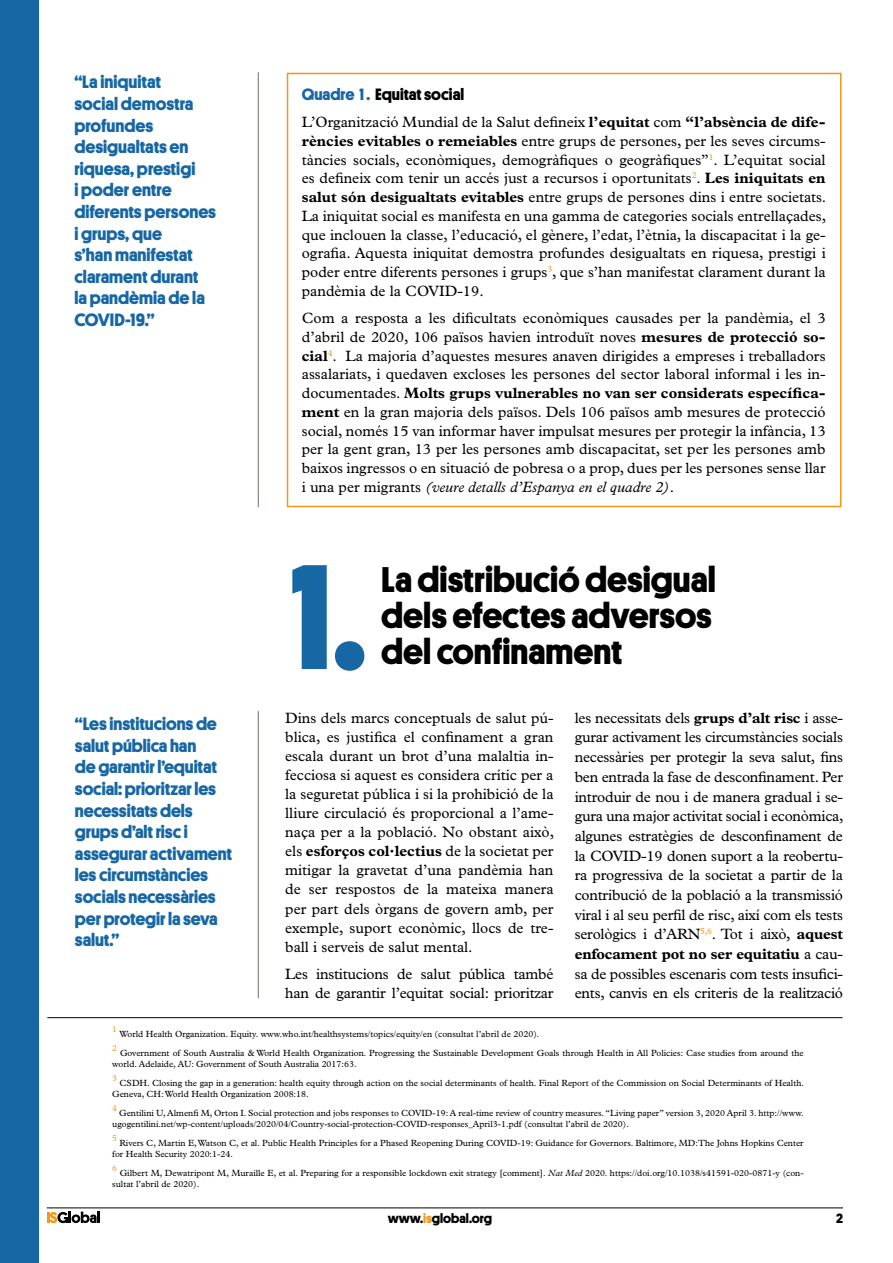
<style>
.page{position:relative;width:893px;height:1263px;background:#fff}
.page>*{position:absolute;margin:0;border:0;box-sizing:border-box;transform-origin:0 0}
.t1{font:700 150px "Platform";color:#1767a4}
.t2{font:700 36px/36px "Platform";color:#000;text-align:justify}
.t3{font:700 18px/21.6px "Platform";letter-spacing:-.005em;color:#1767a4}
.t4{font:700 16.5px "Platform";color:#000}
.t5{font:15px/18.8px "Plantin";color:#000;text-align:justify}
.t6{font:700 13.5px "Platform";color:#000}
.t7{font:9px/11.2px "Plantin";color:#000}
.t8{font:8.7px "Plantin";color:#f49712}
.s1{color:#1767a4}
.s2{color:#275b9b}
.s3{font-weight:700}
.s4{font-style:italic}
.s5{color:#f49712}
</style>
<div class="page">
<svg style="left:47px;top:1211px;width:53px;height:12px"></svg>
<hr style="left:47px;top:1207px;width:796px;height:1px;background:#000">
<div style="left:287px;top:73px;width:554px;height:434px;border:2px solid #f49712"></div>
<div style="left:0;top:0;width:38px;height:1263px;background:#1767a4"></div>
<hr style="left:258px;top:72px;width:1px;height:435px;background:#867b77">
<hr style="left:47px;top:1017px;width:795px;height:1px;background:#000">
<hr style="left:258px;top:711px;width:1px;height:287px;background:#867b77">
<p class="t3" style="left:74px;top:70px;width:143px">“La iniquitat<br>social demostra profundes desigualtats en riquesa, prestigi<br>i poder entre diferents persones i grups, que<br>s’han manifestat clarament durant<br>la pandèmia de la<br>COVID-19.”</p>
<p class="t3" style="left:75px;top:712px;width:159px">“Les institucions de salut pública han<br>de garantir l’equitat social: prioritzar les necessitats dels grups d’alt risc i assegurar activament les circumstàncies socials necessàries per protegir la seva salut.”</p>
<p class="t4" style="left:302px;top:82px;width:164px"><span class="s1">Quadre 1</span> <span class="s2">.</span> Equitat social</p>
<p class="t5" style="left:302px;top:113px;width:526px">L’Organització Mundial de la Salut defineix <span class="s3">l’equitat</span> com <span class="s3">“l’absència de dife&shy;rències evitables o remeiables</span> entre grups de persones, per les seves circums&shy;tàncies socials, econòmiques, demogràfiques o geogràfiques”<sup>1</sup>. L’equitat social es defineix com tenir un accés just a recursos i oportunitats<sup>2</sup>. <span class="s3">Les iniquitats en salut són desigualtats evitables</span> entre grups de persones dins i entre societats.<br>La iniquitat social es manifesta en una gamma de categories socials entrellaçades, que inclouen la classe, l’educació, el gènere, l’edat, l’ètnia, la discapacitat i la ge&shy;ografia. Aquesta iniquitat demostra profundes desigualtats en riquesa, prestigi i poder entre diferents persones i grups<sup>3</sup>, que s’han manifestat clarament durant la pandèmia de la COVID-19.</p>
<p class="t5" style="left:302px;top:309px;width:525px">Com a resposta a les dificultats econòmiques causades per la pandèmia, el 3 d’abril de 2020, 106 països havien introduït noves <span class="s3">mesures de protecció so&shy;cial</span><sup>4</sup>. La majoria d’aquestes mesures anaven dirigides a empreses i treballadors assalariats, i quedaven excloses les persones del sector laboral informal i les in&shy;documentades. <span class="s3">Molts grups vulnerables no van ser considerats específica&shy;ment</span> en la gran majoria dels països. Dels 106 països amb mesures de protecció social, només 15 van informar haver impulsat mesures per protegir la infància, 13 per la gent gran, 13 per les persones amb discapacitat, set per les persones amb baixos ingressos o en situació de pobresa o a prop, dues per les persones sense llar i una per migrants <span class="s4">(veure detalls d’Espanya en el quadre 2)</span>.</p>
<h1 class="t1" style="left:291px;top:507px;width:78px">1.</h1>
<h2 class="t2" style="left:381px;top:559px;width:336px">La distribució desigual dels efectes adversos del confinament</h2>
<p class="t5" style="left:285px;top:708px;width:270px">Dins dels marcs conceptuals de salut pú&shy;blica, es justifica el confinament a gran escala durant un brot d’una malaltia in&shy;fecciosa si aquest es considera crític per a la seguretat pública i si la prohibició de la lliure circulació és proporcional a l’ame&shy;naça per a la població. No obstant això, els <span class="s3">esforços col·lectius</span> de la societat per mitigar la gravetat d’una pandèmia han de ser respostos de la mateixa manera per part dels òrgans de govern amb, per exemple, suport econòmic, llocs de tre&shy;ball i serveis de salut mental.</p>
<p class="t5" style="left:285px;top:964px;width:270px">Les institucions de salut pública també han de garantir l’equitat social: prioritzar</p>
<p class="t5" style="left:575px;top:708px;width:270px;line-height:19.6px">les necessitats dels <span class="s3">grups d’alt risc</span> i asse&shy;gurar activament les circumstàncies socials necessàries per protegir la seva salut, fins ben entrada la fase de desconfinament. Per introduir de nou i de manera gradual i se&shy;gura una major activitat social i econòmica, algunes estratègies de desconfinament de la COVID-19 donen suport a la reobertu&shy;ra progressiva de la societat a partir de la contribució de la població a la transmissió viral i al seu perfil de risc, així com els tests serològics i d’ARN<sup>5,6</sup>. Tot i això, <span class="s3">aquest enfocament pot no ser equitatiu</span> a cau&shy;sa de possibles escenaris com tests insufici&shy;ents, canvis en els criteris de la realització</p>
<p class="t8" style="left:112px;top:1024px;width:6px">1</p>
<p class="t7" style="left:120px;top:1028px;width:421px">World Health Organization. Equity. www.who.int/healthsystems/topics/equity/en (consultat l’abril de 2020).</p>
<p class="t8" style="left:112px;top:1043px;width:6px">2</p>
<p class="t7" style="left:112px;top:1047px;width:693px;text-indent:8px">Government of South Australia &amp; World Health Organization. Progressing the Sustainable Development Goals through Health in All Policies: Case studies from around the world. Adelaide, AU: Government of South Australia 2017:63.</p>
<p class="t8" style="left:112px;top:1073px;width:6px">3</p>
<p class="t7" style="left:112px;top:1077px;width:693px;text-indent:7px">CSDH. Closing the gap in a generation: health equity through action on the social determinants of health. Final Report of the Commission on Social Determinants of Health.<br>Geneva, CH: World Health Organization 2008:18.</p>
<p class="t8" style="left:112px;top:1103px;width:6px">4</p>
<p class="t7" style="left:112px;top:1107px;width:693px;text-indent:7px">Gentilini U, Almenfi M, Orton I. Social protection and jobs responses to COVID-19: A real-time review of country measures. “Living paper” version 3, 2020 April 3. http://www. ugogentilini.net/wp-content/uploads/2020/04/Country-social-protection-COVID-responses_April3-1.pdf (consultat l’abril de 2020).</p>
<p class="t8" style="left:112px;top:1133px;width:6px">5</p>
<p class="t7" style="left:112px;top:1137px;width:693px;text-indent:7px">Rivers C, Martin E, Watson C, et al. Public Health Principles for a Phased Reopening During COVID-19: Guidance for Governors. Baltimore, MD:The Johns Hopkins Center for Health Security 2020:1-24.</p>
<p class="t8" style="left:112px;top:1163px;width:6px">6</p>
<p class="t7" style="left:112px;top:1167px;width:693px;text-indent:7px">Gilbert M, Dewatripont M, Muraille E, et al. Preparing for a responsible lockdown exit strategy [comment]. <span class="s4">Nat Med</span> 2020. https://doi.org/10.1038/s41591-020-0871-y (con&shy;sultat l’abril de 2020).</p>
<p class="t6" style="left:388px;top:1208px;width:106px">www.<span class="s5">is</span>global.org</p>
<p class="t6" style="left:836px;top:1208px;width:8px">2</p>
</div>
